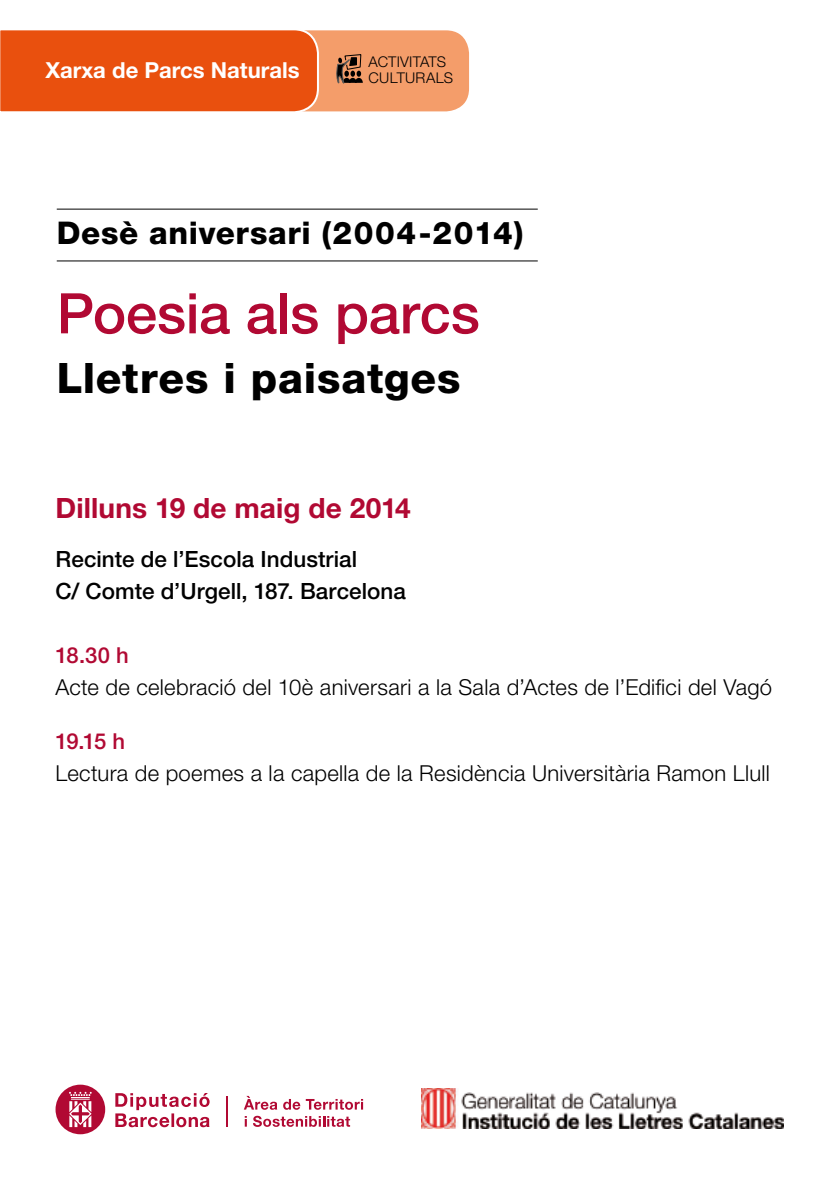
<style>
.page{position:relative;width:840px;height:1191px;background:#fff}
.page>*{position:absolute;margin:0;border:0;box-sizing:border-box;transform-origin:0 0}
.t1{font:500 56px "Helvetica Neue LT Std";letter-spacing:-.005em;color:#b10933}
.t2{font:800 42px "Helvetica Neue LT Std";letter-spacing:.02em;color:#000}
.t3{font:800 31.4px "Helvetica Neue LT Std";letter-spacing:.02em;color:#000}
.t4{font:700 28px "Helvetica Neue LT Std";letter-spacing:.005em;color:#b10933}
.t5{font:500 22.4px/32px "Helvetica Neue LT Std";color:#000}
.t6{font:300 22px "Helvetica Neue LT Std";letter-spacing:.015em;color:#000}
.t7{font:700 22px "Helvetica Neue LT Std";color:#fff}
.t8{font:500 22px "Helvetica Neue LT Std";letter-spacing:-.055em;color:#b10933}
.t9{font:300 14.8px/15.8px "Helvetica Neue LT Std";letter-spacing:.015em;color:#000}
</style>
<div class="page">
<svg style="left:0;top:30px;width:469px;height:82px;background:#ea6a2f"></svg>
<img style="left:421px;top:1088px;width:361px;height:40px">
<hr style="left:226px;top:1096px;width:1px;height:31px;background:#b10933">
<svg style="left:115px;top:1093px;width:94px;height:34px"></svg>
<svg style="left:55px;top:1084px;width:50px;height:50px"></svg>
<svg style="left:244px;top:1095px;width:33px;height:14px"></svg>
<svg style="left:283px;top:1099px;width:80px;height:10px"></svg>
<svg style="left:244px;top:1116px;width:3px;height:10px"></svg>
<svg style="left:253px;top:1115px;width:97px;height:11px"></svg>
<hr style="left:57px;top:209px;width:480px;height:1px;background:#000">
<hr style="left:57px;top:260px;width:480px;height:1px;background:#000">
<p class="t7" style="left:45px;top:56px;width:256px">Xarxa de Parcs Naturals</p>
<p class="t9" style="left:368px;top:54px;width:86px">ACTIVITATS<br>CULTURALS</p>
<h3 class="t3" style="left:57px;top:214px;width:468px">Desè aniversari (2004-2014)</h3>
<h1 class="t1" style="left:57px;top:280px;width:424px">Poesia als parcs</h1>
<h2 class="t2" style="left:57px;top:352px;width:405px">Lletres i paisatges</h2>
<p class="t4" style="left:55px;top:490px;width:356px">Dilluns 19 de maig de 2014</p>
<p class="t5" style="left:55px;top:542px;width:352px">Recinte de l’Escola Industrial<br>C/ Comte d’Urgell, 187. Barcelona</p>
<p class="t8" style="left:55px;top:642px;width:75px">18.30 h</p>
<p class="t6" style="left:55px;top:673px;width:717px">Acte de celebració del 10è aniversari a la Sala d’Actes de l’Edifici del Vagó</p>
<p class="t8" style="left:55px;top:728px;width:71px">19.15 h</p>
<p class="t6" style="left:55px;top:760px;width:715px">Lectura de poemes a la capella de la Residència Universitària Ramon Llull</p>
</div>
